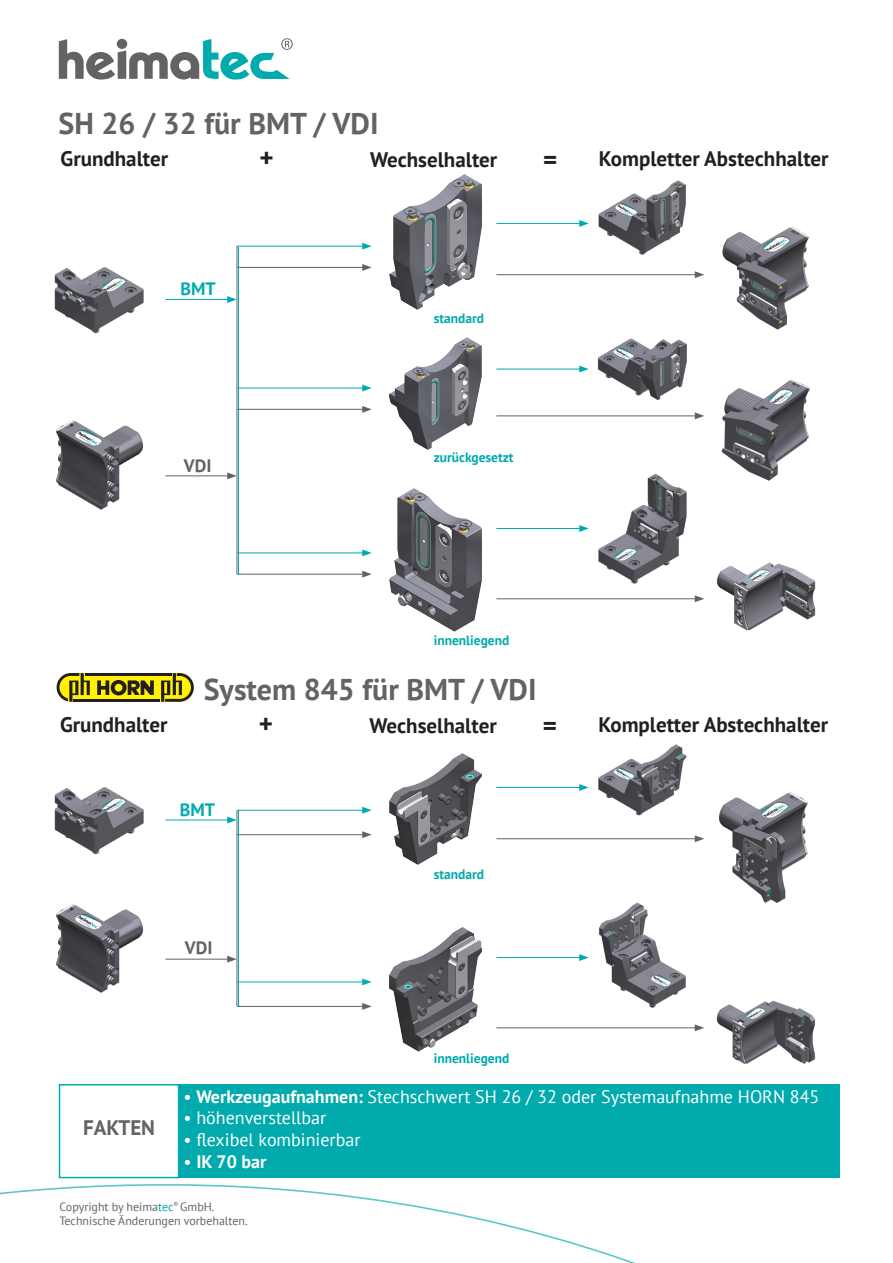
<style>
.page{position:relative;width:893px;height:1263px;background:#fff}
.page>*{position:absolute;margin:0;border:0;box-sizing:border-box;transform-origin:0 0}
.Titel{font:700 30px "PT Sans";color:#636366}
.t1{font:700 27px "PT Sans";color:#231f20}
.TitelBAZ{font:700 21px "PT Sans";color:#231f20}
.t2{font:700 21px "PT Sans";color:#636366}
.t3{font:18px "PT Sans";color:#fff}
.t4{font:700 18px "PT Sans";color:#fff}
.Daten_Zeile_V1{font:700 18px "PT Sans";color:#00aaad}
.Daten_Zeile_V1-2{font:700 18px "PT Sans";color:#636366}
.TitelBAZ-2{font:700 13.5px "PT Sans";color:#00aaad}
.t5{font:12px/14.4px "PT Sans";color:#636366}
.s1{font-weight:700}
.s2{font-weight:400}
.s3{color:#00aaad}
</style>
<div class="page">
<svg style="left:0;top:1184px;width:636px;height:79px"></svg>
<svg style="left:59px;top:38px;width:234px;height:42px"></svg>
<div style="left:179px;top:1084px;width:661px;height:94px;background:#00aaad"></div>
<hr style="left:237px;top:246px;width:1px;height:328px;background:#636366">
<hr style="left:237px;top:246px;width:128px;height:1px;background:#00aaad">
<svg style="left:362px;top:243px;width:10px;height:7px"></svg>
<hr style="left:165px;top:299px;width:65px;height:1px;background:#00aaad">
<svg style="left:227px;top:296px;width:10px;height:7px"></svg>
<hr style="left:165px;top:475px;width:65px;height:1px;background:#636366">
<svg style="left:227px;top:472px;width:10px;height:7px"></svg>
<hr style="left:496px;top:223px;width:86px;height:1px;background:#00aaad">
<svg style="left:579px;top:220px;width:10px;height:7px"></svg>
<hr style="left:496px;top:369px;width:86px;height:1px;background:#00aaad">
<svg style="left:579px;top:366px;width:10px;height:6px"></svg>
<hr style="left:496px;top:528px;width:86px;height:1px;background:#00aaad">
<svg style="left:579px;top:525px;width:10px;height:7px"></svg>
<hr style="left:496px;top:274px;width:201px;height:1px;background:#636366">
<svg style="left:695px;top:271px;width:9px;height:7px"></svg>
<hr style="left:496px;top:415px;width:201px;height:1px;background:#636366">
<svg style="left:695px;top:412px;width:9px;height:7px"></svg>
<hr style="left:496px;top:598px;width:201px;height:1px;background:#636366">
<svg style="left:695px;top:595px;width:9px;height:7px"></svg>
<hr style="left:237px;top:388px;width:128px;height:1px;background:#00aaad">
<svg style="left:362px;top:385px;width:10px;height:6px"></svg>
<hr style="left:237px;top:552px;width:128px;height:1px;background:#00aaad">
<svg style="left:362px;top:549px;width:10px;height:7px"></svg>
<hr style="left:237px;top:267px;width:128px;height:1px;background:#636366">
<svg style="left:362px;top:264px;width:10px;height:7px"></svg>
<hr style="left:237px;top:409px;width:128px;height:1px;background:#636366">
<svg style="left:362px;top:406px;width:10px;height:7px"></svg>
<hr style="left:237px;top:574px;width:128px;height:1px;background:#636366">
<svg style="left:362px;top:571px;width:10px;height:7px"></svg>
<img style="left:54px;top:267px;width:90px;height:67px">
<img style="left:55px;top:420px;width:89px;height:90px">
<img style="left:389px;top:175px;width:93px;height:135px">
<img style="left:389px;top:489px;width:93px;height:142px">
<img style="left:389px;top:338px;width:93px;height:111px">
<img style="left:598px;top:180px;width:88px;height:75px">
<img style="left:597px;top:338px;width:90px;height:62px">
<img style="left:598px;top:473px;width:89px;height:111px">
<img style="left:722px;top:227px;width:87px;height:103px">
<img style="left:716px;top:562px;width:100px;height:69px">
<img style="left:721px;top:379px;width:89px;height:102px">
<hr style="left:237px;top:810px;width:1px;height:196px;background:#636366">
<hr style="left:237px;top:810px;width:128px;height:1px;background:#00aaad">
<svg style="left:362px;top:807px;width:10px;height:7px"></svg>
<hr style="left:165px;top:820px;width:65px;height:1px;background:#00aaad">
<svg style="left:227px;top:816px;width:10px;height:7px"></svg>
<hr style="left:165px;top:959px;width:65px;height:1px;background:#636366">
<svg style="left:227px;top:956px;width:10px;height:6px"></svg>
<hr style="left:496px;top:787px;width:86px;height:1px;background:#00aaad">
<svg style="left:579px;top:784px;width:10px;height:7px"></svg>
<hr style="left:496px;top:957px;width:86px;height:1px;background:#00aaad">
<svg style="left:579px;top:954px;width:10px;height:7px"></svg>
<hr style="left:496px;top:838px;width:201px;height:1px;background:#636366">
<svg style="left:695px;top:835px;width:9px;height:7px"></svg>
<hr style="left:496px;top:1027px;width:201px;height:1px;background:#636366">
<svg style="left:695px;top:1024px;width:9px;height:7px"></svg>
<hr style="left:237px;top:981px;width:128px;height:1px;background:#00aaad">
<svg style="left:362px;top:978px;width:10px;height:7px"></svg>
<img style="left:54px;top:787px;width:90px;height:67px">
<img style="left:55px;top:904px;width:89px;height:89px">
<img style="left:389px;top:753px;width:93px;height:111px">
<img style="left:389px;top:928px;width:93px;height:123px">
<img style="left:598px;top:744px;width:89px;height:72px">
<img style="left:599px;top:902px;width:87px;height:106px">
<img style="left:719px;top:792px;width:89px;height:111px">
<img style="left:716px;top:1000px;width:100px;height:64px">
<div style="left:57px;top:673px;width:137px;height:29px;background:#fff101;border-radius:14px"></div>
<svg style="left:97px;top:680px;width:57px;height:15px"></svg>
<hr style="left:85px;top:673px;width:87px;height:3px;background:#231f20">
<hr style="left:73px;top:699px;width:87px;height:3px;background:#231f20">
<svg style="left:57px;top:673px;width:33px;height:29px"></svg>
<svg style="left:161px;top:673px;width:33px;height:29px"></svg>
<hr style="left:237px;top:834px;width:128px;height:1px;background:#636366">
<svg style="left:362px;top:831px;width:10px;height:7px"></svg>
<hr style="left:237px;top:1006px;width:128px;height:1px;background:#636366">
<svg style="left:362px;top:1003px;width:10px;height:7px"></svg>
<hr style="left:238px;top:247px;width:1px;height:328px;background:#00aaad">
<div style="left:59px;top:1084px;width:120px;height:94px;border:2px solid #00aaad"></div>
<hr style="left:238px;top:810px;width:1px;height:196px;background:#00aaad">
<p class="Titel" style="left:58px;top:103px;width:322px">SH 26 / 32 für BMT / VDI</p>
<p class="TitelBAZ" style="left:61px;top:144px;width:109px">Grundhalter</p>
<p class="TitelBAZ" style="left:370px;top:146px;width:129px">Wechselhalter</p>
<p class="TitelBAZ" style="left:599px;top:145px;width:231px">Kompletter Abstechhalter</p>
<p class="t1" style="left:259px;top:140px;width:16px">+</p>
<p class="t1" style="left:543px;top:142px;width:16px">=</p>
<p class="Daten_Zeile_V1" style="left:180px;top:277px;width:37px">BMT</p>
<p class="Daten_Zeile_V1-2" style="left:184px;top:454px;width:29px">VDI</p>
<p class="TitelBAZ-2" style="left:434px;top:309px;width:52px">standard</p>
<p class="TitelBAZ-2" style="left:434px;top:449px;width:81px">zurückgesetzt</p>
<p class="TitelBAZ-2" style="left:434px;top:632px;width:77px">innenliegend</p>
<p class="Titel" style="left:204px;top:669px;width:334px">System 845 für BMT / VDI</p>
<p class="TitelBAZ" style="left:60px;top:710px;width:109px">Grundhalter</p>
<p class="t1" style="left:259px;top:706px;width:16px">+</p>
<p class="TitelBAZ" style="left:370px;top:711px;width:129px">Wechselhalter</p>
<p class="t1" style="left:543px;top:708px;width:16px">=</p>
<p class="TitelBAZ" style="left:598px;top:711px;width:231px">Kompletter Abstechhalter</p>
<p class="Daten_Zeile_V1" style="left:180px;top:797px;width:37px">BMT</p>
<p class="Daten_Zeile_V1-2" style="left:185px;top:936px;width:29px">VDI</p>
<p class="TitelBAZ-2" style="left:434px;top:865px;width:52px">standard</p>
<p class="t2" style="left:83px;top:1114px;width:74px">FAKTEN</p>
<p class="TitelBAZ-2" style="left:434px;top:1049px;width:77px">innenliegend</p>
<p class="t3" style="left:183px;top:1085px;width:637px">• <span class="s1">Werkzeugaufnahmen:</span> Stechschwert SH 26 / 32 oder Systemaufnahme HORN 845</p>
<p class="t3" style="left:183px;top:1106px;width:144px">• höhenverstellbar</p>
<p class="t3" style="left:183px;top:1128px;width:179px">• flexibel kombinierbar</p>
<p class="t4" style="left:183px;top:1149px;width:85px"><span class="s2">•</span> IK 70 bar</p>
<p class="t5" style="left:60px;top:1199px;width:190px">Copyright by heima<span class="s3">tec</span><sup>®</sup> GmbH.<br>Technische Änderungen vorbehalten.</p>
</div>
